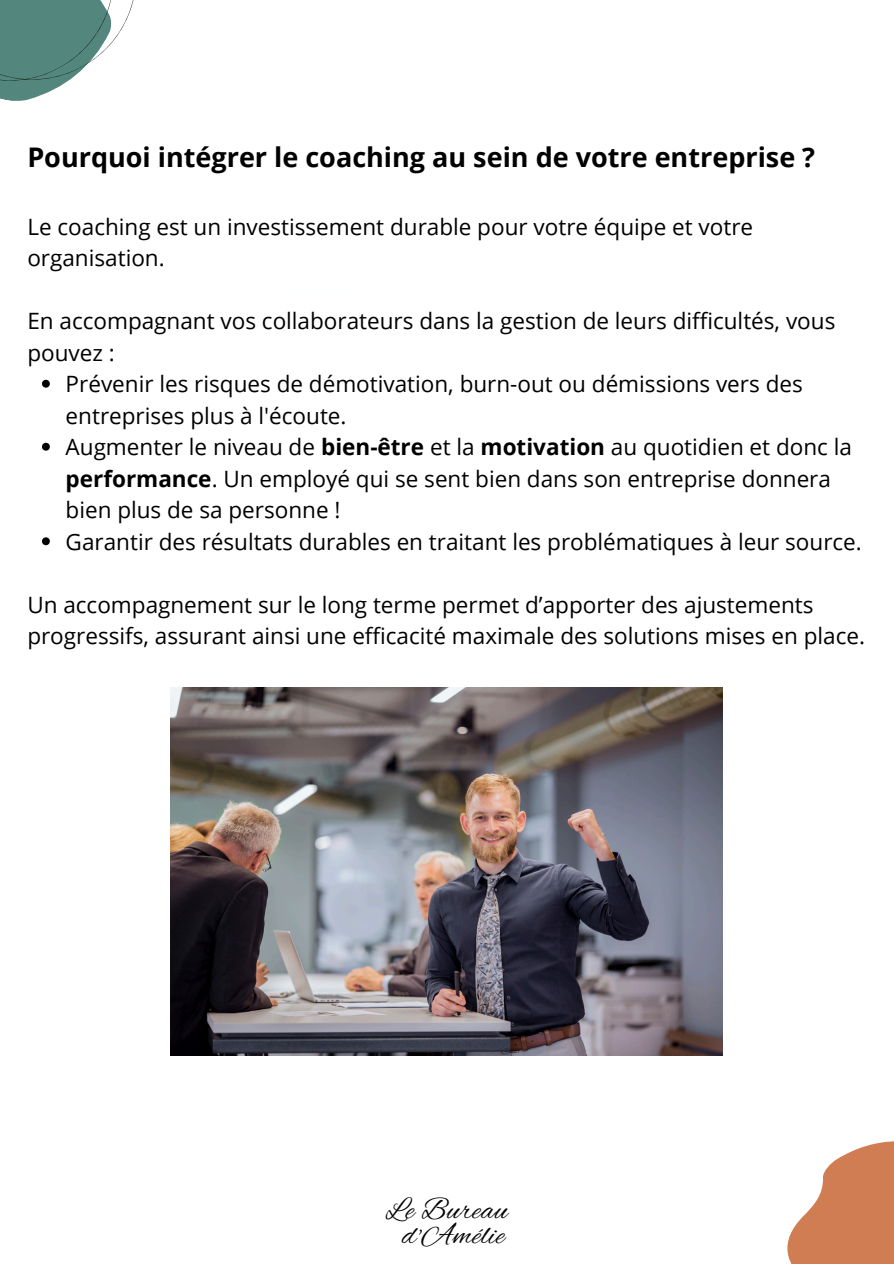
<style>
.page{position:relative;width:894px;height:1264px;background:#fff}
.page>*{position:absolute;margin:0;border:0;box-sizing:border-box;transform-origin:0 0}
.t1{font:30.75px/24.8px "Alex Brush";letter-spacing:.015em;color:#000;text-align:center}
.t2{font:700 27px "Open Sans";color:#000}
.t3{font:22.5px/31.5px "Open Sans";color:#000}
.s1{font-weight:700}
</style>
<div class="page">
<svg style="left:787px;top:1141px;width:106px;height:122px"></svg>
<svg style="left:0;top:0;width:134px;height:101px"></svg>
<img style="left:171px;top:687px;width:551px;height:368px">
<svg style="left:42px;top:380px;width:8px;height:7px"></svg>
<svg style="left:42px;top:443px;width:8px;height:7px"></svg>
<svg style="left:42px;top:537px;width:8px;height:8px"></svg>
<h2 class="t2" style="left:27px;top:138px;width:789px">Pourquoi intégrer le coaching au sein de votre entreprise ?</h2>
<h3 class="t3" style="left:27px;top:210px;width:727px">Le coaching est un investissement durable pour votre équipe et votre organisation.</h3>
<h3 class="t3" style="left:27px;top:304px;width:809px">En accompagnant vos collaborateurs dans la gestion de leurs difficultés, vous pouvez :</h3>
<p class="t3" style="left:66px;top:367px;width:738px">Prévenir les risques de démotivation, burn-out ou démissions vers des entreprises plus à l'écoute.</p>
<p class="t3" style="left:66px;top:430px;width:787px">Augmenter le niveau de <span class="s1">bien-être</span> et la <span class="s1">motivation</span> au quotidien et donc la <span class="s1">performance</span>. Un employé qui se sent bien dans son entreprise donnera bien plus de sa personne !</p>
<p class="t3" style="left:66px;top:525px;width:797px">Garantir des résultats durables en traitant les problématiques à leur source.</p>
<h3 class="t3" style="left:27px;top:588px;width:838px">Un accompagnement sur le long terme permet d’apporter des ajustements progressifs, assurant ainsi une efficacité maximale des solutions mises en place.</h3>
<p class="t1" style="left:386px;top:1199px;width:123px">Le Bureau d'Amélie</p>
</div>
